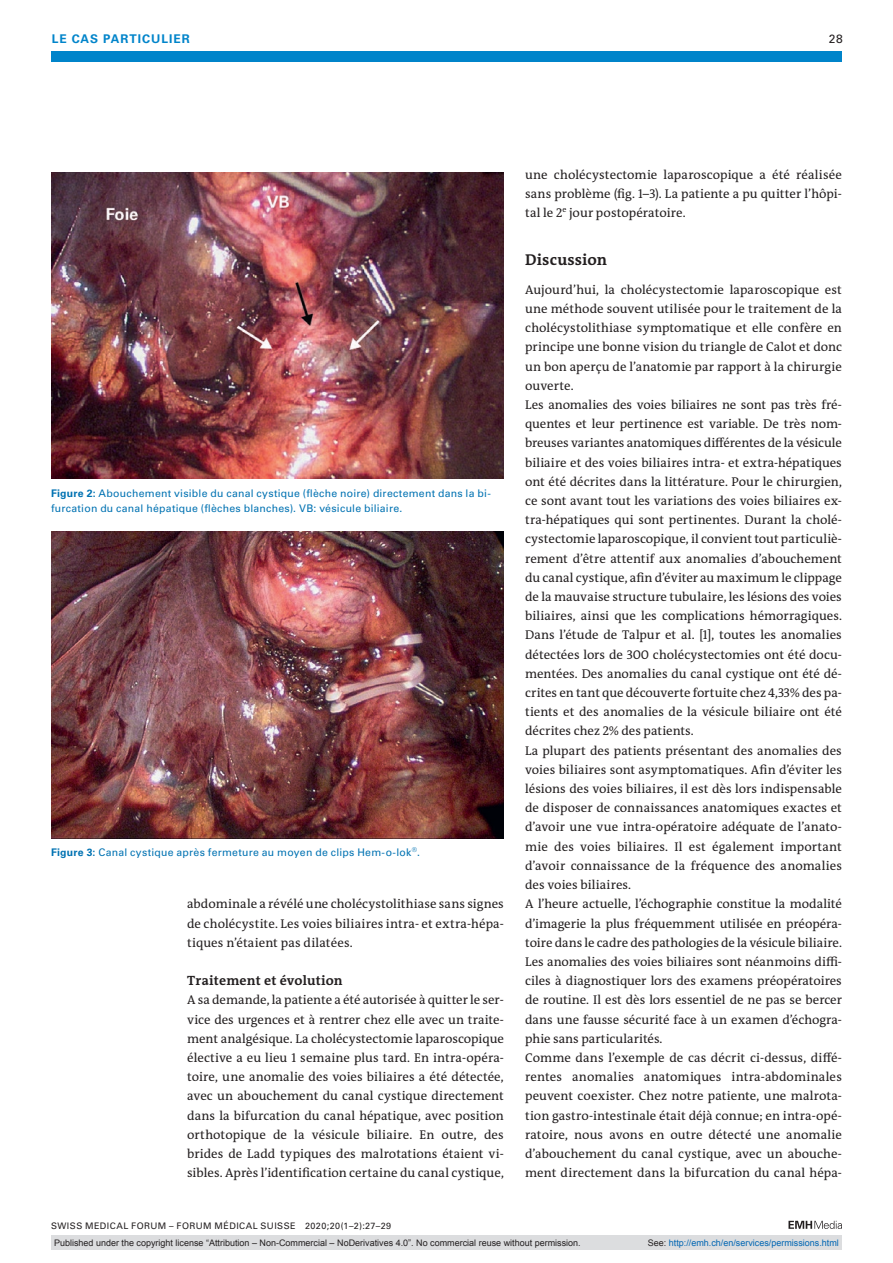
<style>
.page{position:relative;width:893px;height:1263px;background:#fff}
.page>*{position:absolute;margin:0;border:0;box-sizing:border-box;transform-origin:0 0}
.t1{font:700 15.75px "The Antiqua B W7";letter-spacing:.01em;color:#231f20}
.t2{font:700 13.5px "The Antiqua B W7";letter-spacing:.01em;color:#231f20}
.t3{font:12.75px/19.2px "The Antiqua B W5 Plain";color:#231f20;text-align:justify}
.t4{font:700 12px "Univers LT Std";color:#0084ca}
.t5{font:12px "Univers LT Std";color:#231f20}
.t6{font:10.5px/15.8px "Univers LT Std";letter-spacing:.02em;color:#0072b2}
.t7{font:9px "Arial";color:#231f20}
.t8{font:9px "Univers LT Std";letter-spacing:.05em;color:#231f20}
.t9{font:9px "Arial";color:#0166b3}
.s1{font-weight:700}
.s2{color:#231f20}
</style>
<div class="page">
<div style="left:51px;top:51px;width:791px;height:11px;background:#0084ca"></div>
<svg style="left:788px;top:1221px;width:54px;height:8px"></svg>
<img style="left:51px;top:172px;width:453px;height:306px">
<img style="left:51px;top:532px;width:453px;height:306px">
<div style="left:51px;top:1235px;width:791px;height:15px;background:#dcdddf"></div>
<p class="t4" style="left:52px;top:31px;width:30px">LE CAS</p>
<p class="t4" style="left:103px;top:31px;width:9px">PARTICULIER</p>
<p class="t5" style="left:829px;top:31px;width:15px">28</p>
<p class="t6" style="left:51px;top:485px;width:441px"><span class="s1">FIGURE 2:</span> Abouchement visible du canal cystique (flèche noire) directement dans la bi&shy;furcation du canal hépatique (flèches blanches). VB: vésicule biliaire.</p>
<p class="t6" style="left:51px;top:845px;width:371px"><span class="s1">FIGURE 3:</span> Canal cystique après fermeture au moyen de clips Hem-o-lok<sup>®</sup>.</p>
<p class="t3" style="left:187px;top:894px;width:318px">abdominale a révélé une cholécystolithiase sans signes de cholécystite. Les voies biliaires intra- et extra-hépa&shy;tiques n’étaient pas dilatées.</p>
<p class="t2" style="left:187px;top:972px;width:157px">Traitement et évolution</p>
<p class="t3" style="left:187px;top:990px;width:318px">A sa demande, la patiente a été autorisée à quitter le ser&shy;vice des urgences et à rentrer chez elle avec un traite&shy;ment analgésique. La cholécystectomie laparoscopique élective a eu lieu 1 semaine plus tard. En intra-opéra&shy;toire, une anomalie des voies biliaires a été détectée, avec un abouchement du canal cystique directement dans la bifurcation du canal hépatique, avec position orthotopique de la vésicule biliaire. En outre, des brides de Ladd typiques des malrotations étaient vi&shy;sibles. Après l’identification certaine du canal cystique,</p>
<p class="t8" style="left:51px;top:1220px;width:342px">SWISS MEDICAL FORUM – FORUM MÉDICAL SUISSE 2020;20(1–2):27–29</p>
<p class="t3" style="left:525px;top:165px;width:318px">une cholécystectomie laparoscopique a été réalisée sans problème (fig. 1–3). La patiente a pu quitter l’hôpi&shy;tal le 2<sup>e</sup> jour postopératoire.</p>
<p class="t1" style="left:525px;top:250px;width:84px">Discussion</p>
<p class="t3" style="left:525px;top:280px;width:318px;text-align:left">Aujourd’hui, la cholécystectomie laparoscopique est une méthode souvent utilisée pour le traitement de la cholécystolithiase symptomatique et elle confère en principe une bonne vision du triangle de Calot et donc un bon aperçu de l’anatomie par rapport à la chirurgie ouverte.<br>Les anomalies des voies biliaires ne sont pas très fré&shy;quentes et leur pertinence est variable. De très nom&shy;breuses variantes anatomiques différentes de la vésicule biliaire et des voies biliaires intra- et extra-hépatiques ont été décrites dans la littérature. Pour le chirurgien, ce sont avant tout les variations des voies biliaires ex&shy;tra-hépatiques qui sont pertinentes. Durant la cholé&shy;cystectomie laparoscopique, il convient tout particuliè&shy;rement d’être attentif aux anomalies d’abouchement du canal cystique, afin d’éviter au maximum le clippage de la mauvaise structure tubulaire, les lésions des voies biliaires, ainsi que les complications hémorragiques.<br>Dans l’étude de Talpur et al. [1], toutes les anomalies détectées lors de 300 cholécystectomies ont été docu&shy;mentées. Des anomalies du canal cystique ont été dé&shy;crites en tant que découverte fortuite chez 4,33% des pa&shy;tients et des anomalies de la vésicule biliaire ont été décrites chez 2% des patients.<br>La plupart des patients présentant des anomalies des voies biliaires sont asymptomatiques. Afin d’éviter les lésions des voies biliaires, il est dès lors indispensable de disposer de connaissances anatomiques exactes et d’avoir une vue intra-opératoire adéquate de l’anato&shy;mie des voies biliaires. Il est également important d’avoir connaissance de la fréquence des anomalies des voies biliaires.<br>A l’heure actuelle, l’échographie constitue la modalité d’imagerie la plus fréquemment utilisée en préopéra&shy;toire dans le cadre des pathologies de la vésicule biliaire.<br>Les anomalies des voies biliaires sont néanmoins diffi&shy;ciles à diagnostiquer lors des examens préopératoires de routine. Il est dès lors essentiel de ne pas se bercer dans une fausse sécurité face à un examen d’échogra&shy;phie sans particularités.<br>Comme dans l’exemple de cas décrit ci-dessus, diffé&shy;rentes anomalies anatomiques intra-abdominales peuvent coexister. Chez notre patiente, une malrota&shy;tion gastro-intestinale était déjà connue; en intra-opé&shy;ratoire, nous avons en outre détecté une anomalie d’abouchement du canal cystique, avec un abouche&shy;ment directement dans la bifurcation du canal hépa-</p>
<p class="t7" style="left:54px;top:1237px;width:528px">Published under the copyright license “Attribution – Non-Commercial – NoDerivatives 4.0”. No commercial reuse without permission.</p>
<p class="t9" style="left:648px;top:1237px;width:193px"><span class="s2">See:</span> http://emh.ch/en/services/permissions.html</p>
</div>
